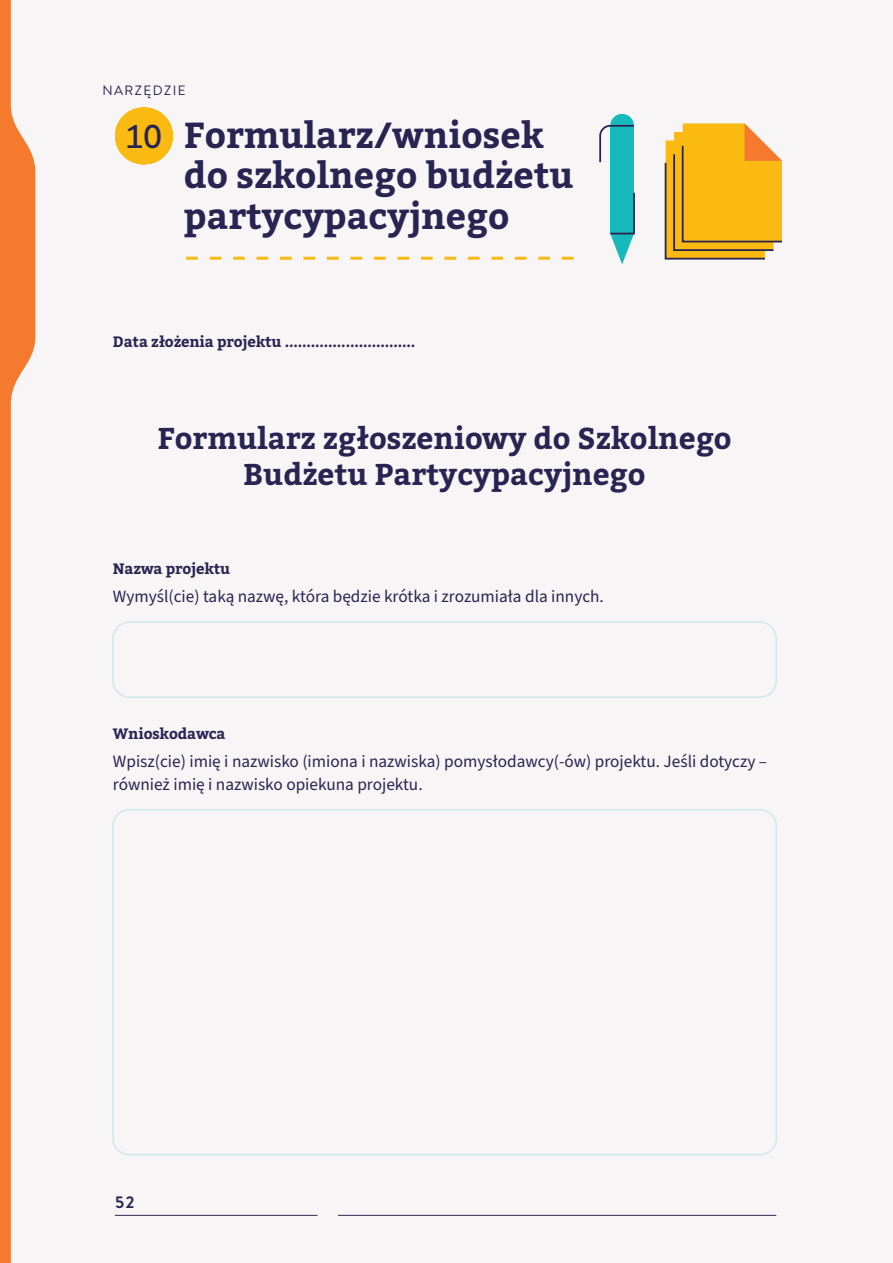
<style>
.page{position:relative;width:893px;height:1263px;background:#f7f5f5}
.page>*{position:absolute;margin:0;border:0;box-sizing:border-box;transform-origin:0 0}
.NUMERACJA_NARZĘDZIA{font:700 36px/40.5px "Bitter";color:#292452}
.NARZĘDZIA{font:700 30px/36px "Bitter";color:#292452;text-align:center}
.TEKST_DO_LEWEJ{font:17.25px/22.5px "Source Sans Pro";color:#292452}
.t1{font:700 16.5px "Brandon Text";color:#292452}
.WYRÓŻNIENIE{font:700 15px "Bitter";letter-spacing:-.01em;color:#292452}
.WERSALIK_KEY_STAGES{font:13.5px "Brandon Text";letter-spacing:.11em;color:#292452}
.s1{font-family:"Brandon Text";font-weight:500;font-size:33px}
</style>
<div class="page">
<svg style="left:0;top:0;width:35px;height:1263px"></svg>
<hr style="left:338px;top:1215px;width:438px;height:1px;background:#292452">
<hr style="left:115px;top:1215px;width:202px;height:1px;background:#292452">
<svg style="left:186px;top:257px;width:387px;height:3px"></svg>
<hr style="left:143px;top:107px;width:1px;height:57px;background:#faba12">
<hr style="left:144px;top:107px;width:1px;height:57px;background:#faba12">
<div style="left:112px;top:621px;width:665px;height:77px;border:2px solid #cfe8e8;border-radius:16px"></div>
<div style="left:112px;top:809px;width:665px;height:346px;border:2px solid #cfe8e8;border-radius:16px"></div>
<div style="left:610px;top:114px;width:24px;height:24px;background:#17baba;border-radius:50%"></div>
<svg style="left:599px;top:124px;width:36px;height:140px"></svg>
<svg style="left:664px;top:123px;width:118px;height:137px;background:#ebb22b"></svg>
<p class="WERSALIK_KEY_STAGES" style="left:102px;top:81px;width:85px">NARZĘDZIE</p>
<p class="NUMERACJA_NARZĘDZIA" style="left:184px;top:116px;width:391px;text-indent:-59px"><span class="s1">10</span> Formularz/wniosek do szkolnego budżetu partycypacyjnego</p>
<p class="WYRÓŻNIENIE" style="left:113px;top:332px;width:304px">Data złożenia projektu ..............................</p>
<p class="NARZĘDZIA" style="left:157px;top:422px;width:576px">Formularz zgłoszeniowy do Szkolnego<br>Budżetu Partycypacyjnego</p>
<p class="WYRÓŻNIENIE" style="left:113px;top:559px;width:119px">Nazwa projektu</p>
<p class="TEKST_DO_LEWEJ" style="left:113px;top:586px;width:493px">Wymyśl(cie) taką nazwę, która będzie krótka i zrozumiała dla innych.</p>
<p class="WYRÓŻNIENIE" style="left:113px;top:724px;width:114px">Wnioskodawca</p>
<p class="TEKST_DO_LEWEJ" style="left:113px;top:751px;width:656px">Wpisz(cie) imię i nazwisko (imiona i nazwiska) pomysłodawcy(-ów) projektu. Jeśli dotyczy – również imię i nazwisko opiekuna projektu.</p>
<p class="t1" style="left:115px;top:1191px;width:22px">52</p>
</div>
